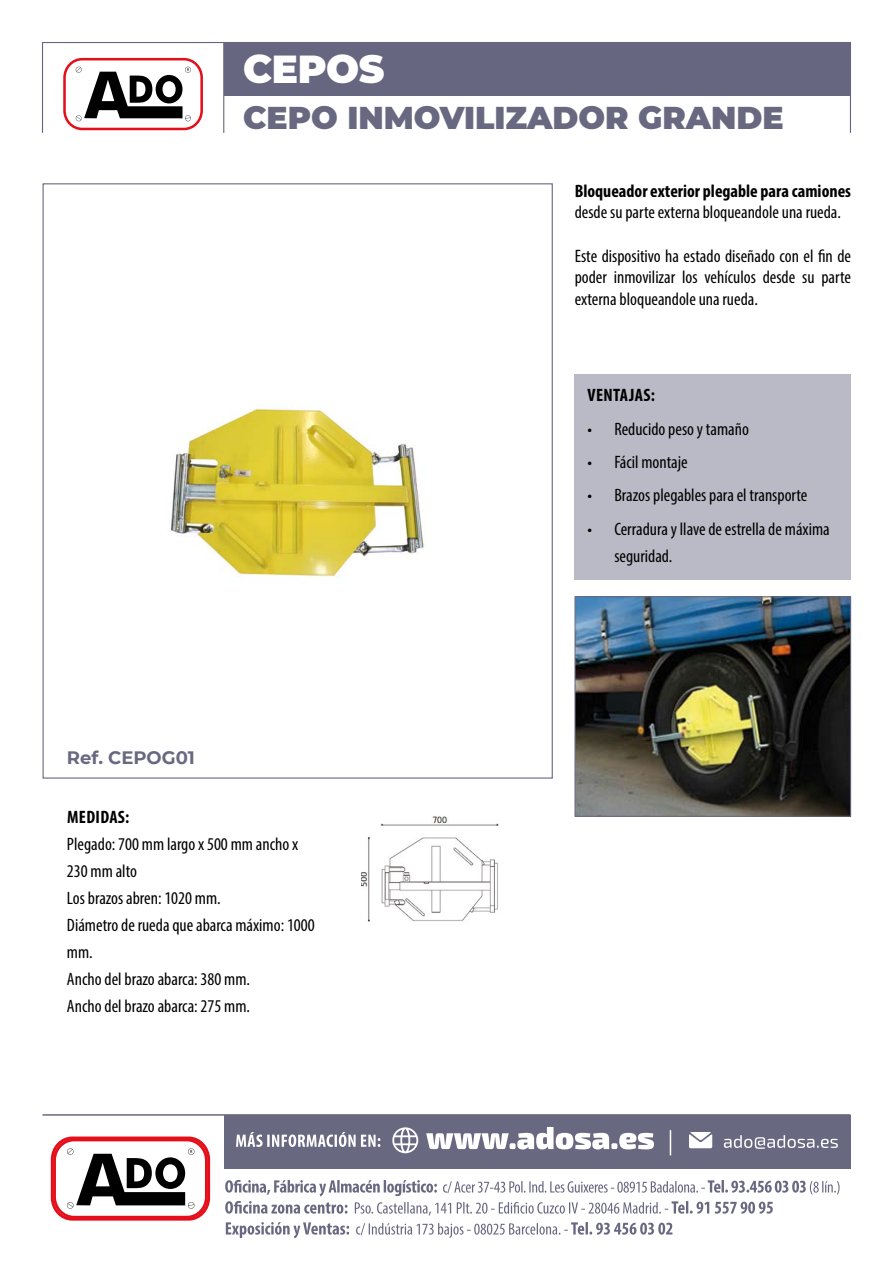
<style>
.page{position:relative;width:893px;height:1263px;background:#fff}
.page>*{position:absolute;margin:0;border:0;box-sizing:border-box;transform-origin:0 0}
.t1{font:900 39px "Montserrat";letter-spacing:-.01em;color:#fff}
.t2{font:900 31.5px "Montserrat";color:#696881}
.t3{font:condensed 18px/27px "Myriad Pro";color:#000}
.t4{font:700 condensed 18px "Myriad Pro";color:#000}
.t5{font:700 condensed 18px "Myriad Pro";letter-spacing:.02em;color:#000}
.t6{font:700 18px "Montserrat";color:#696881}
</style>
<div class="page">
<div style="left:42px;top:42px;width:809px;height:91px;border:1px solid #666680"></div>
<hr style="left:223px;top:43px;width:1px;height:90px;background:#666680">
<div style="left:224px;top:43px;width:626px;height:53px;background:#666680"></div>
<svg style="left:63px;top:58px;width:140px;height:72px"></svg>
<div style="left:224px;top:1115px;width:626px;height:53px;background:#696881"></div>
<svg style="left:236px;top:1132px;width:144px;height:15px"></svg>
<hr style="left:43px;top:1114px;width:807px;height:2px;background:#696881">
<svg style="left:392px;top:1127px;width:26px;height:26px"></svg>
<svg style="left:426px;top:1127px;width:228px;height:22px"></svg>
<svg style="left:724px;top:1135px;width:114px;height:14px"></svg>
<svg style="left:689px;top:1132px;width:23px;height:16px"></svg>
<svg style="left:670px;top:1130px;width:1px;height:25px"></svg>
<svg style="left:51px;top:1136px;width:159px;height:84px"></svg>
<svg style="left:226px;top:1222px;width:446px;height:16px"></svg>
<svg style="left:225px;top:1180px;width:615px;height:35px"></svg>
<img style="left:170px;top:408px;width:255px;height:175px">
<img style="left:577px;top:598px;width:272px;height:217px">
<div style="left:575px;top:596px;width:276px;height:221px;border:1px solid #666680"></div>
<img style="left:361px;top:815px;width:138px;height:107px">
<div style="left:575px;top:375px;width:276px;height:205px;background:#babac6"></div>
<h1 class="t1" style="left:243px;top:40px;width:143px">CEPOS</h1>
<h2 class="t2" style="left:243px;top:94px;width:542px">CEPO INMOVILIZADOR GRANDE</h2>
<p class="t4" style="left:575px;top:180px;width:278px">Bloqueador exterior plegable para camiones</p>
<p class="t3" style="left:575px;top:199px;width:268px">desde su parte externa bloqueandole una rueda.</p>
<p class="t3" style="left:575px;top:245px;width:278px;line-height:21.6px;text-align:justify">Este dispositivo ha estado diseñado con el fin de poder inmovilizar los vehículos desde su parte externa bloqueandole una rueda.</p>
<p class="t6" style="left:67px;top:745px;width:129px">Ref. CEPOG01</p>
<p class="t5" style="left:67px;top:806px;width:64px">MEDIDAS:</p>
<p class="t3" style="left:67px;top:830px;width:249px">Plegado: 700 mm largo x 500 mm ancho x<br>230 mm alto<br>Los brazos abren: 1020 mm.<br>Diámetro de rueda que abarca máximo: 1000 mm.<br>Ancho del brazo abarca: 380 mm.<br>Ancho del brazo abarca: 275 mm.</p>
<p class="t5" style="left:588px;top:384px;width:69px">VENTAJAS:</p>
<p class="t3" style="left:587px;top:415px;width:163px">• Reducido peso y tamaño</p>
<p class="t3" style="left:587px;top:448px;width:102px">• Fácil montaje</p>
<p class="t3" style="left:587px;top:482px;width:222px">• Brazos plegables para el transporte</p>
<p class="t3" style="left:614px;top:515px;width:217px;text-indent:-27px">• Cerradura y llave de estrella de máxima seguridad.</p>
</div>
